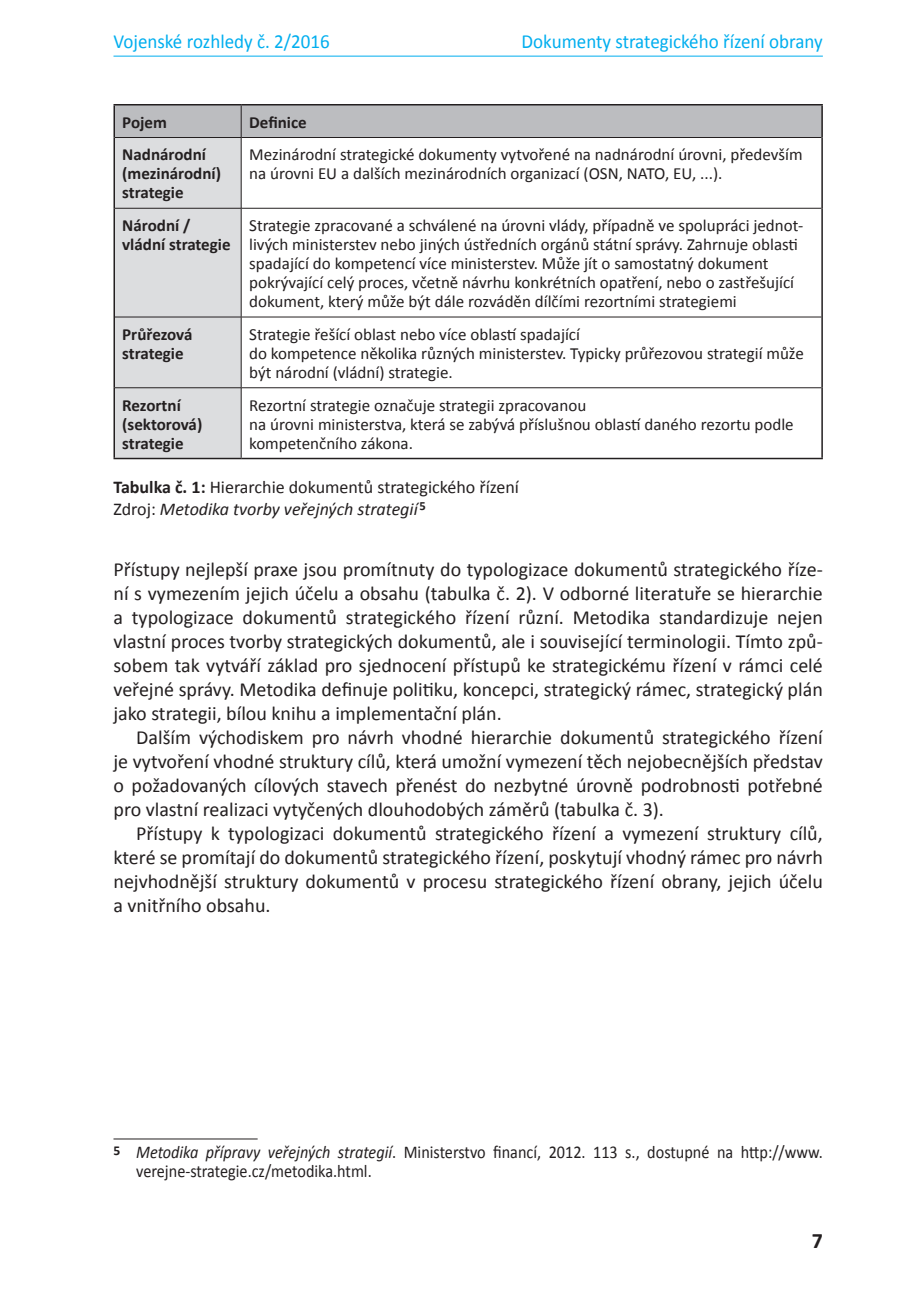
<style>
.page{position:relative;width:908px;height:1304px;background:#fff}
.page>*{position:absolute;margin:0;border:0;box-sizing:border-box;transform-origin:0 0}
.t1{font:700 22px "Calibri";color:#231f20}
.NORM_odsaz{font:20px/24px "Calibri";color:#231f20;text-align:justify}
.NORM_bez_odsaz_před{font:20px/24px "Calibri";color:#231f20;text-align:justify}
.t2{font:20px "Calibri";color:#00aeef;scale:.95 1}
.pozn__pod_čarou_dol{font:18px/19px "Calibri";color:#231f20;scale:.9 1}
.popisek{font:18px "Calibri";color:#231f20}
.popisek-2{font:italic 18px "Calibri";color:#231f20}
.graf_text_doleva{font:17px/19px "Calibri";color:#231f20}
.graf_text_doleva-2{font:700 17px/19px "Calibri";color:#231f20}
.s1{font-weight:700}
.s2{font-style:normal}
.s3{font-style:italic}
</style>
<div class="page">
<hr style="left:113px;top:56px;width:709px;height:1px;background:#00aeef">
<svg style="left:115px;top:106px;width:706px;height:352px"></svg>
<hr style="left:113px;top:104px;width:128px;height:2px;background:#231f20">
<hr style="left:113px;top:106px;width:2px;height:32px;background:#231f20">
<hr style="left:241px;top:104px;width:581px;height:2px;background:#231f20">
<hr style="left:821px;top:106px;width:1px;height:32px;background:#231f20">
<hr style="left:113px;top:138px;width:2px;height:70px;background:#231f20">
<hr style="left:821px;top:138px;width:1px;height:70px;background:#231f20">
<hr style="left:240px;top:106px;width:1px;height:31px;background:#231f20">
<hr style="left:240px;top:138px;width:1px;height:70px;background:#231f20">
<hr style="left:113px;top:208px;width:2px;height:109px;background:#231f20">
<hr style="left:821px;top:208px;width:1px;height:109px;background:#231f20">
<hr style="left:113px;top:317px;width:2px;height:71px;background:#231f20">
<hr style="left:821px;top:317px;width:1px;height:71px;background:#231f20">
<hr style="left:113px;top:388px;width:2px;height:70px;background:#231f20">
<hr style="left:821px;top:388px;width:1px;height:70px;background:#231f20">
<hr style="left:113px;top:458px;width:128px;height:1px;background:#231f20">
<hr style="left:241px;top:458px;width:581px;height:1px;background:#231f20">
<hr style="left:240px;top:209px;width:1px;height:108px;background:#231f20">
<hr style="left:240px;top:317px;width:1px;height:71px;background:#231f20">
<hr style="left:240px;top:388px;width:1px;height:70px;background:#231f20">
<hr style="left:115px;top:208px;width:126px;height:1px;background:#231f20">
<hr style="left:241px;top:208px;width:580px;height:1px;background:#231f20">
<hr style="left:115px;top:317px;width:126px;height:1px;background:#231f20">
<hr style="left:241px;top:317px;width:580px;height:1px;background:#231f20">
<hr style="left:115px;top:387px;width:126px;height:1px;background:#231f20">
<hr style="left:241px;top:387px;width:580px;height:1px;background:#231f20">
<hr style="left:115px;top:137px;width:126px;height:1px;background:#231f20">
<hr style="left:241px;top:137px;width:580px;height:1px;background:#231f20">
<hr style="left:113px;top:1138px;width:144px;height:1px;background:#231f20">
<p class="t2" style="left:113px;top:29px;width:229px">Vojenské rozhledy č. 2/2016</p>
<p class="t2" style="left:521px;top:29px;width:318px">Dokumenty strategického řízení obrany</p>
<p class="graf_text_doleva-2" style="left:122px;top:112px;width:46px">Pojem</p>
<p class="graf_text_doleva-2" style="left:249px;top:112px;width:59px">Definice</p>
<p class="graf_text_doleva-2" style="left:122px;top:145px;width:100px">Nadnárodní (mezinárodní)</p>
<p class="graf_text_doleva-2" style="left:122px;top:183px;width:63px">strategie</p>
<p class="graf_text_doleva" style="left:249px;top:145px;width:554px">Mezinárodní strategické dokumenty vytvořené na nadnárodní úrovni, především na úrovni EU a dalších mezinárodních organizací (OSN, NATO, EU, ...).</p>
<p class="graf_text_doleva-2" style="left:122px;top:216px;width:110px">Národní / vládní strategie</p>
<p class="graf_text_doleva" style="left:249px;top:216px;width:555px">Strategie zpracované a schválené na úrovni vlády, případně ve spolupráci jednot&shy;livých ministerstev nebo jiných ústředních orgánů státní správy. Zahrnuje oblasti spadající do kompetencí více ministerstev. Může jít o samostatný dokument pokrývající celý proces, včetně návrhu konkrétních opatření, nebo o zastřešující dokument, který může být dále rozváděn dílčími rezortními strategiemi</p>
<p class="graf_text_doleva-2" style="left:122px;top:325px;width:72px">Průřezová strategie</p>
<p class="graf_text_doleva" style="left:249px;top:325px;width:556px">Strategie řešící oblast nebo více oblastí spadající<br>do kompetence několika různých ministerstev. Typicky průřezovou strategií může být národní (vládní) strategie.</p>
<p class="graf_text_doleva-2" style="left:122px;top:395px;width:82px">Rezortní (sektorová) strategie</p>
<p class="graf_text_doleva" style="left:249px;top:395px;width:546px">Rezortní strategie označuje strategii zpracovanou<br>na úrovni ministerstva, která se zabývá příslušnou oblastí daného rezortu podle kompetenčního zákona.</p>
<p class="popisek" style="left:113px;top:476px;width:407px"><span class="s1">Tabulka č. 1:</span> Hierarchie dokumentů strategického řízení</p>
<p class="popisek-2" style="left:113px;top:497px;width:314px"><span class="s2">Zdroj:</span> Metodika tvorby veřejných strategií <sup>5</sup></p>
<p class="NORM_bez_odsaz_před" style="left:113px;top:557px;width:710px">Přístupy nejlepší praxe jsou promítnuty do typologizace dokumentů strategického říze&shy;ní s vymezením jejich účelu a obsahu (tabulka č. 2). V odborné literatuře se hierarchie a typologizace dokumentů strategického řízení různí. Metodika standardizuje nejen vlastní proces tvorby strategických dokumentů, ale i související terminologii. Tímto způ&shy;sobem tak vytváří základ pro sjednocení přístupů ke strategickému řízení v rámci celé veřejné správy. Metodika definuje politiku, koncepci, strategický rámec, strategický plán jako strategii, bílou knihu a implementační plán.</p>
<p class="NORM_odsaz" style="left:113px;top:725px;width:710px;text-indent:23px">Dalším východiskem pro návrh vhodné hierarchie dokumentů strategického řízení je vytvoření vhodné struktury cílů, která umožní vymezení těch nejobecnějších představ o požadovaných cílových stavech přenést do nezbytné úrovně podrobnosti potřebné pro vlastní realizaci vytyčených dlouhodobých záměrů (tabulka č. 3).</p>
<p class="NORM_odsaz" style="left:113px;top:821px;width:710px;text-indent:23px">Přístupy k typologizaci dokumentů strategického řízení a vymezení struktury cílů, které se promítají do dokumentů strategického řízení, poskytují vhodný rámec pro návrh nejvhodnější struktury dokumentů v procesu strategického řízení obrany, jejich účelu a vnitřního obsahu.</p>
<p class="pozn__pod_čarou_dol" style="left:136px;top:1143px;width:764px;text-indent:-23px"><sup>5</sup> <span class="s3">Metodika přípravy veřejných strategií</span>. Ministerstvo financí, 2012. 113 s., dostupné na http://www. verejne-strategie.cz/metodika.html.</p>
<p class="t1" style="left:811px;top:1227px;width:13px">7</p>
</div>
